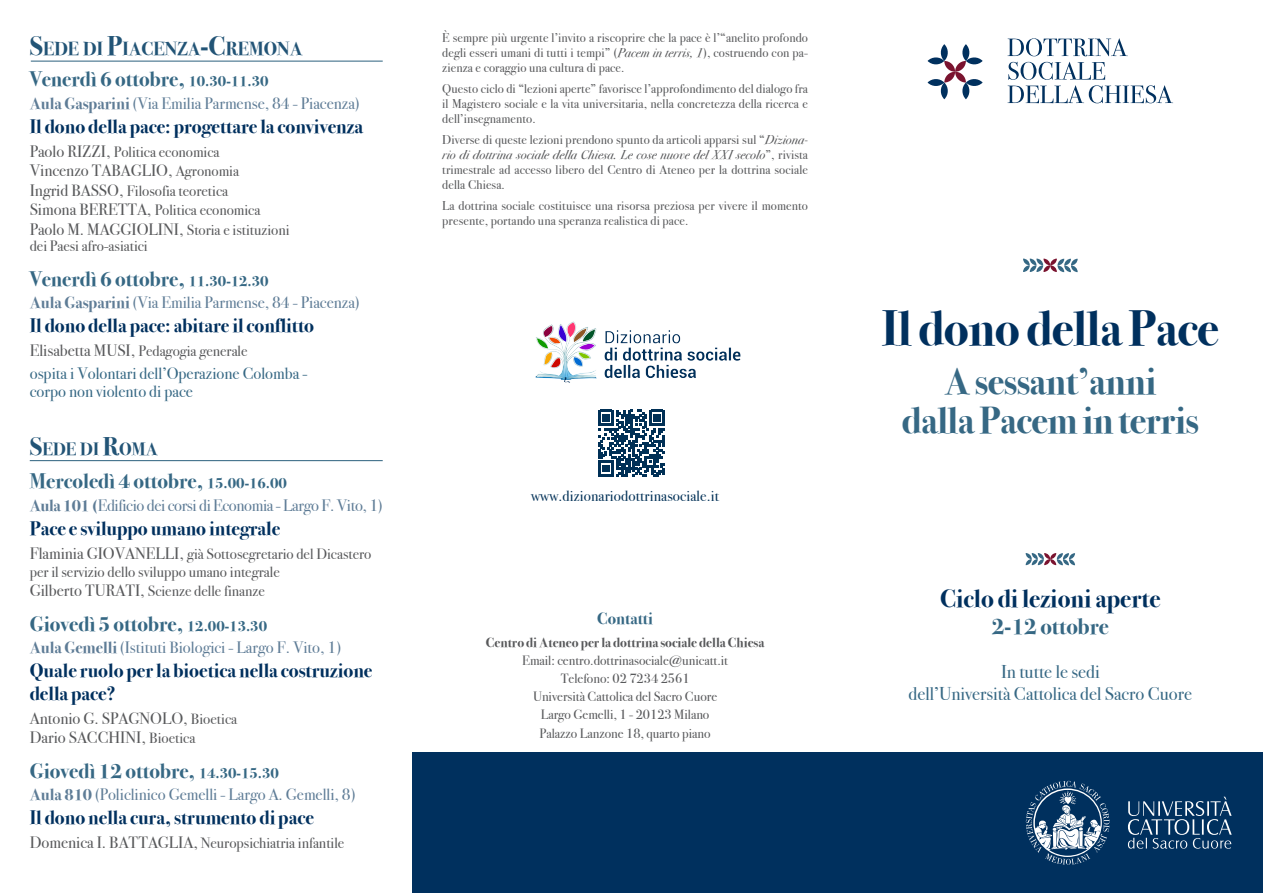
<style>
.page{position:relative;width:1263px;height:893px;background:#fff}
.page>*{position:absolute;margin:0;border:0;box-sizing:border-box;transform-origin:0 0}
.t1{font:700 49.5px "Bodoni Svty Two ITCTT";letter-spacing:-.01em;color:#00305e}
.t2{font:700 37.5px "Bodoni Svty Two ITCTT";letter-spacing:-.01em;color:#366884}
.t3{font:700 25.35px "Bodoni Svty Two ITCTT";color:#00305e}
.t4{font:700 22.8px "Bodoni Svty Two ITCTT";color:#366884}
.t5{font:700 21px "Bodoni Svty Two ITCTT";color:#366884}
.t6{font:700 19.5px/22.5px "Bodoni Svty Two ITCTT";color:#00305e}
.t7{font:700 18.9px "Bodoni Svty Two ITCTT";color:#225476}
.t8{font:18.6px "Bodoni Svty Two ITCTT";color:#366884}
.t9{font:700 17.85px "Bodoni Svty Two ITCTT";color:#225476}
.t10{font:16.5px "Bodoni Svty Two ITCTT";color:#5e7c96}
.t11{font:16.5px "Bodoni Svty Two ITCTT";color:#57585a}
.t12{font:16.5px "Bodoni Svty Two ITCTT";color:#366884}
.t13{font:16.5px "Bodoni Svty Two ITCTT";letter-spacing:-.02em;color:#5e7c96}
.t14{font:700 16.5px "Bodoni Svty Two ITCTT";color:#366884}
.t15{font:15px "Bodoni Svty Two ITCTT";color:#57585a}
.t16{font:15px "Bodoni Svty Two ITCTT";letter-spacing:.01em;color:#003056}
.t17{font:13.5px "Bodoni Svty Two ITCTT";color:#57585a}
.t18{font:700 13.5px "Bodoni Svty Two ITCTT";color:#57585a}
.t19{font:12.75px/15px "Bodoni Svty Two ITCTT";letter-spacing:.01em;color:#57585a;text-align:justify}
.s1{font-size:27px}
.s2{font-size:15px}
.s3{font-weight:700}
.s4{font-size:16.5px}
.s5{font-size:25.5px}
.s6{font-style:italic}
</style>
<div class="page">
<div style="left:412px;top:753px;width:851px;height:140px;background:#00305e"></div>
<svg style="left:1128px;top:797px;width:104px;height:52px"></svg>
<svg style="left:1026px;top:781px;width:83px;height:84px"></svg>
<svg style="left:1023px;top:259px;width:55px;height:13px"></svg>
<svg style="left:1026px;top:553px;width:49px;height:12px"></svg>
<svg style="left:1007px;top:38px;width:121px;height:18px"></svg>
<svg style="left:1007px;top:62px;width:166px;height:41px"></svg>
<svg style="left:927px;top:44px;width:56px;height:55px"></svg>
<img style="left:535px;top:321px;width:206px;height:62px">
<svg style="left:598px;top:410px;width:67px;height:67px"></svg>
<hr style="left:31px;top:61px;width:352px;height:1px;background:#366884">
<hr style="left:30px;top:460px;width:353px;height:1px;background:#366884">
<p class="t7" style="left:30px;top:33px;width:274px"><span class="s1">S</span>EDE DI <span class="s1">P</span>IACENZA<span class="s1">-C</span>REMONA</p>
<p class="t5" style="left:30px;top:62px;width:240px">Venerdì 6 ottobre, <span class="s2">10.30-11.30</span></p>
<p class="t10" style="left:30px;top:90px;width:332px"><span class="s3">Aula Gasparini</span> (Via Emilia Parmense, 84 - Piacenza)</p>
<p class="t6" style="left:30px;top:113px;width:335px">Il dono della pace: progettare la convivenza</p>
<p class="t15" style="left:30px;top:139px;width:191px"><span class="s4">Paolo RIZZI,</span> Politica economica</p>
<p class="t11" style="left:30px;top:157px;width:211px">Vincenzo TABAGLIO, <span class="s2">Agronomia</span></p>
<p class="t15" style="left:30px;top:178px;width:200px"><span class="s4">Ingrid BASSO,</span> Filosofia teoretica</p>
<p class="t15" style="left:30px;top:198px;width:232px"><span class="s4">Simona BERETTA,</span> Politica economica</p>
<p class="t11" style="left:30px;top:216px;width:261px">Paolo M. MAGGIOLINI, <span class="s2">Storia e istituzioni</span></p>
<p class="t15" style="left:30px;top:234px;width:119px">dei Paesi afro-asiatici</p>
<p class="t5" style="left:30px;top:261px;width:240px">Venerdì 6 ottobre, <span class="s2">11.30-12.30</span></p>
<p class="t10" style="left:30px;top:289px;width:332px"><span class="s3">Aula Gasparini</span> (Via Emilia Parmense, 84 - Piacenza)</p>
<p class="t6" style="left:30px;top:313px;width:286px">Il dono della pace: abitare il conflitto</p>
<p class="t15" style="left:30px;top:339px;width:219px"><span class="s4">Elisabetta MUSI,</span> Pedagogia generale</p>
<p class="t12" style="left:30px;top:360px;width:279px">ospita i Volontari dell’Operazione Colomba -</p>
<p class="t12" style="left:30px;top:378px;width:165px">corpo non violento di pace</p>
<p class="t9" style="left:30px;top:434px;width:130px"><span class="s5">S</span>EDE DI <span class="s5">R</span>OMA</p>
<p class="t5" style="left:30px;top:464px;width:259px">Mercoledì 4 ottobre, <span class="s2">15.00-16.00</span></p>
<p class="t13" style="left:30px;top:492px;width:355px"><span class="s3">Aula 101 (</span>Edificio dei corsi di Economia - Largo F. Vito, 1)</p>
<p class="t6" style="left:30px;top:515px;width:252px">Pace e sviluppo umano integrale</p>
<p class="t15" style="left:30px;top:541px;width:343px"><span class="s4">Flaminia GIOVANELLI,</span> già Sottosegretario del Dicastero</p>
<p class="t15" style="left:30px;top:559px;width:251px">per il servizio dello sviluppo umano integrale</p>
<p class="t15" style="left:30px;top:579px;width:237px"><span class="s4">Gilberto TURATI,</span> Scienze delle finanze</p>
<p class="t5" style="left:30px;top:606px;width:239px">Giovedì 5 ottobre, <span class="s2">12.00-13.30</span></p>
<p class="t10" style="left:30px;top:634px;width:313px"><span class="s3">Aula Gemelli</span> (Istituti Biologici - Largo F. Vito, 1)</p>
<p class="t6" style="left:30px;top:658px;width:344px">Quale ruolo per la bioetica nella costruzione della pace?</p>
<p class="t11" style="left:30px;top:705px;width:209px">Antonio G. SPAGNOLO, <span class="s2">Bioetica</span></p>
<p class="t11" style="left:30px;top:724px;width:167px">Dario SACCHINI, <span class="s2">Bioetica</span></p>
<p class="t5" style="left:30px;top:753px;width:251px">Giovedì 12 ottobre, <span class="s2">14.30-15.30</span></p>
<p class="t10" style="left:30px;top:781px;width:328px"><span class="s3">Aula 810</span> (Policlinico Gemelli - Largo A. Gemelli, 8)</p>
<p class="t6" style="left:30px;top:805px;width:286px">Il dono nella cura, strumento di pace</p>
<p class="t15" style="left:30px;top:831px;width:316px"><span class="s4">Domenica I. BATTAGLIA,</span> Neuropsichiatria infantile</p>
<p class="t19" style="left:442px;top:29px;width:367px">È sempre più urgente l’invito a riscoprire che la pace è l’“anelito profondo degli esseri umani di tutti i tempi” (<span class="s6">Pacem in terris, 1</span>), costruendo con pa&shy;zienza e coraggio una cultura di pace.</p>
<p class="t19" style="left:442px;top:80px;width:367px">Questo ciclo di “lezioni aperte” favorisce l’approfondimento del dialogo fra il Magistero sociale e la vita universitaria, nella concretezza della ricerca e dell’insegnamento.</p>
<p class="t19" style="left:442px;top:131px;width:367px">Diverse di queste lezioni prendono spunto da articoli apparsi sul “<span class="s6">Diziona&shy;rio di dottrina sociale della Chiesa. Le cose nuove del XXI secolo</span>”, rivista trimestrale ad accesso libero del Centro di Ateneo per la dottrina sociale della Chiesa.</p>
<p class="t19" style="left:442px;top:197px;width:367px">La dottrina sociale costituisce una risorsa preziosa per vivere il momento presente, portando una speranza realistica di pace.</p>
<p class="t16" style="left:531px;top:484px;width:189px">www.dizionariodottrinasociale.it</p>
<p class="t14" style="left:597px;top:605px;width:57px">Contatti</p>
<p class="t18" style="left:486px;top:631px;width:280px">Centro di Ateneo per la dottrina sociale della Chiesa</p>
<p class="t17" style="left:522px;top:649px;width:207px">Email: centro.dottrinasociale@unicatt.it</p>
<p class="t17" style="left:561px;top:667px;width:130px">Telefono: 02 7234 2561</p>
<p class="t17" style="left:533px;top:685px;width:186px">Università Cattolica del Sacro Cuore</p>
<p class="t17" style="left:541px;top:703px;width:170px">Largo Gemelli, 1 - 20123 Milano</p>
<p class="t17" style="left:539px;top:722px;width:173px">Palazzo Lanzone 18, quarto piano</p>
<p class="t1" style="left:882px;top:287px;width:339px">Il dono della Pace</p>
<p class="t2" style="left:944px;top:350px;width:213px">A sessant’anni</p>
<p class="t2" style="left:902px;top:389px;width:298px">dalla Pacem in terris</p>
<p class="t3" style="left:940px;top:577px;width:222px">Ciclo di lezioni aperte</p>
<p class="t4" style="left:992px;top:607px;width:119px">2-12 ottobre</p>
<p class="t8" style="left:1001px;top:656px;width:100px">In tutte le sedi</p>
<p class="t8" style="left:908px;top:678px;width:285px">dell’Università Cattolica del Sacro Cuore</p>
</div>
